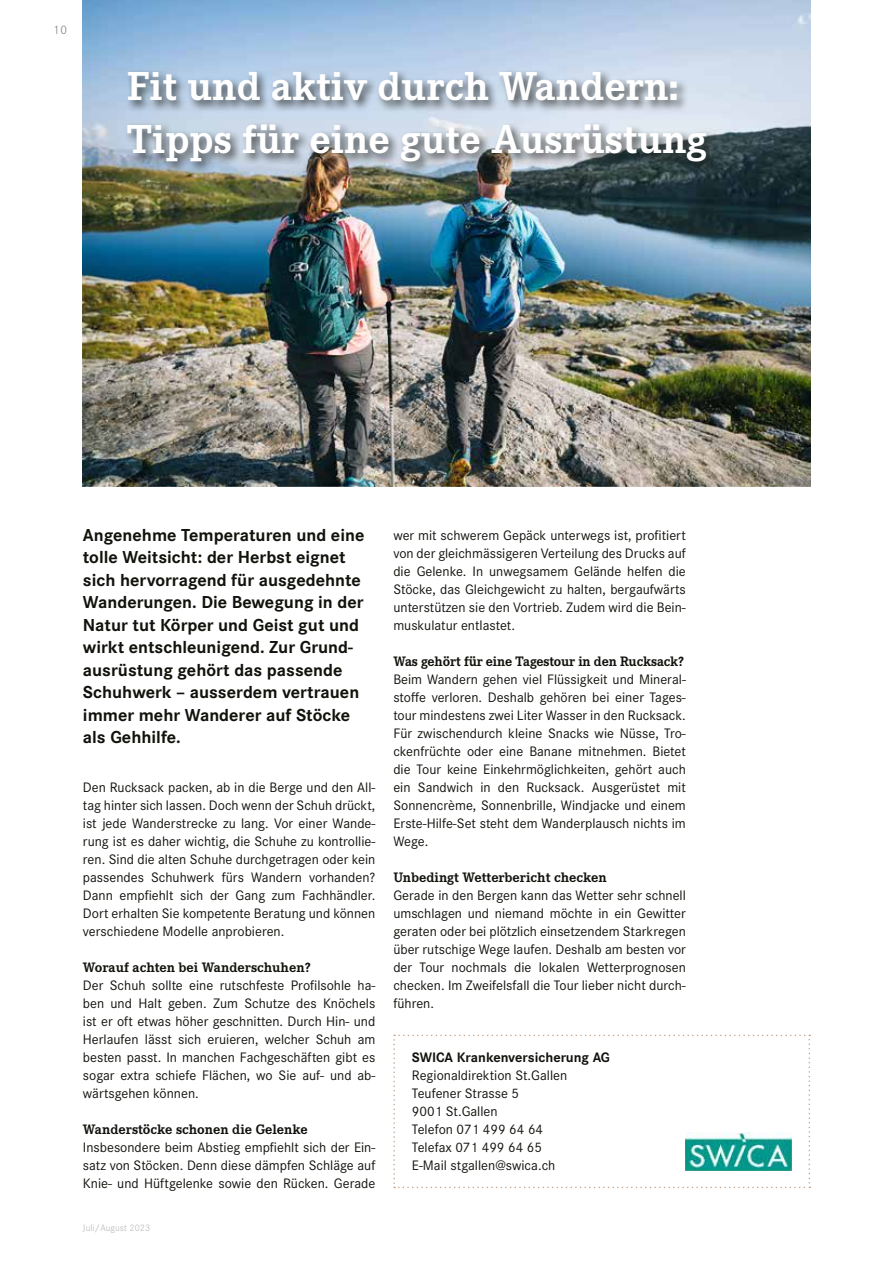
<style>
.page{position:relative;width:893px;height:1263px;background:#fff}
.page>*{position:absolute;margin:0;border:0;box-sizing:border-box;transform-origin:0 0}
.t1{font:700 42px/52.5px "Corporate E";color:#fff}
.t2{font:700 18px/22.5px "Corporate S";color:#12120d}
.t3{font:14.25px/18px "Corporate S";color:#12120d;text-align:justify}
.t4{font:700 14.25px "Corporate E";color:#12120d}
.t5{font:700 14.25px "Corporate S";color:#12120d}
.t6{font:300 9.75px "Corporate S";letter-spacing:.01em;color:#b4b5b5}
</style>
<div class="page">
<img style="left:83px;top:0;width:727px;height:486px">
<div style="left:124px;top:69px;width:594px;height:105px;background:#12120d;opacity:.75"></div>
<svg style="left:393px;top:1035px;width:417px;height:153px"></svg>
<img style="left:685px;top:1132px;width:106px;height:38px">
<h1 class="t1" style="left:127px;top:59px;width:581px">Fit und aktiv durch Wandern:<br>Tipps für eine gute Ausrüstung</h1>
<p class="t2" style="left:83px;top:523px;width:283px">Angenehme Temperaturen und eine tolle Weitsicht: der Herbst eignet sich hervorragend für ausgedehnte<br>Wanderungen. Die Bewegung in der<br>Natur tut Körper und Geist gut und wirkt entschleunigend. Zur Grund&shy;ausrüstung gehört das passende<br>Schuhwerk ‒ ausserdem vertrauen immer mehr Wanderer auf Stöcke als Gehhilfe.</p>
<p class="t3" style="left:83px;top:778px;width:294px">Den Rucksack packen, ab in die Berge und den All&shy;tag hinter sich lassen. Doch wenn der Schuh drückt, ist jede Wanderstrecke zu lang. Vor einer Wande&shy;rung ist es daher wichtig, die Schuhe zu kontrollie&shy;ren. Sind die alten Schuhe durchgetragen oder kein passendes Schuhwerk fürs Wandern vorhanden?<br>Dann empfiehlt sich der Gang zum Fachhändler.<br>Dort erhalten Sie kompetente Beratung und können verschiedene Modelle anprobieren.</p>
<p class="t4" style="left:83px;top:958px;width:229px">Worauf achten bei Wanderschuhen?</p>
<p class="t3" style="left:83px;top:976px;width:294px">Der Schuh sollte eine rutschfeste Profilsohle ha&shy;ben und Halt geben. Zum Schutze des Knöchels ist er oft etwas höher geschnitten. Durch Hin- und Herlaufen lässt sich eruieren, welcher Schuh am besten passt. In manchen Fachgeschäften gibt es sogar extra schiefe Flächen, wo Sie auf- und ab&shy;wärtsgehen können.</p>
<p class="t4" style="left:83px;top:1120px;width:226px">Wanderstöcke schonen die Gelenke</p>
<p class="t3" style="left:83px;top:1138px;width:294px">Insbesondere beim Abstieg empfiehlt sich der Ein&shy;satz von Stöcken. Denn diese dämpfen Schläge auf Knie- und Hüftgelenke sowie den Rücken. Gerade</p>
<p class="t6" style="left:83px;top:1222px;width:69px">Juli/August 2023</p>
<p class="t3" style="left:393px;top:526px;width:294px">wer mit schwerem Gepäck unterwegs ist, profitiert von der gleichmässigeren Verteilung des Drucks auf die Gelenke. In unwegsamem Gelände helfen die Stöcke, das Gleichgewicht zu halten, bergaufwärts unterstützen sie den Vortrieb. Zudem wird die Bein&shy;muskulatur entlastet.</p>
<p class="t4" style="left:393px;top:652px;width:292px">Was gehört für eine Tagestour in den Rucksack?</p>
<p class="t3" style="left:393px;top:670px;width:294px">Beim Wandern gehen viel Flüssigkeit und Mineral&shy;stoffe verloren. Deshalb gehören bei einer Tages&shy;tour mindestens zwei Liter Wasser in den Rucksack.<br>Für zwischendurch kleine Snacks wie Nüsse, Tro&shy;ckenfrüchte oder eine Banane mitnehmen. Bietet die Tour keine Einkehrmöglichkeiten, gehört auch ein Sandwich in den Rucksack. Ausgerüstet mit Sonnencrème, Sonnenbrille, Windjacke und einem Erste-Hilfe-Set steht dem Wanderplausch nichts im Wege.</p>
<p class="t4" style="left:393px;top:868px;width:215px">Unbedingt Wetterbericht checken</p>
<p class="t3" style="left:393px;top:886px;width:294px">Gerade in den Bergen kann das Wetter sehr schnell umschlagen und niemand möchte in ein Gewitter geraten oder bei plötzlich einsetzendem Starkregen über rutschige Wege laufen. Deshalb am besten vor der Tour nochmals die lokalen Wetterprognosen checken. Im Zweifelsfall die Tour lieber nicht durch&shy;führen.</p>
<p class="t5" style="left:412px;top:1047px;width:200px">SWICA Krankenversicherung AG</p>
<p class="t3" style="left:412px;top:1066px;width:157px;text-align:left">Regionaldirektion St.Gallen<br>Teufener Strasse 5<br>9001 St.Gallen<br>Telefon 071 499 64 64<br>Telefax 071 499 64 65<br>E-Mail stgallen@swica.ch</p>
</div>
